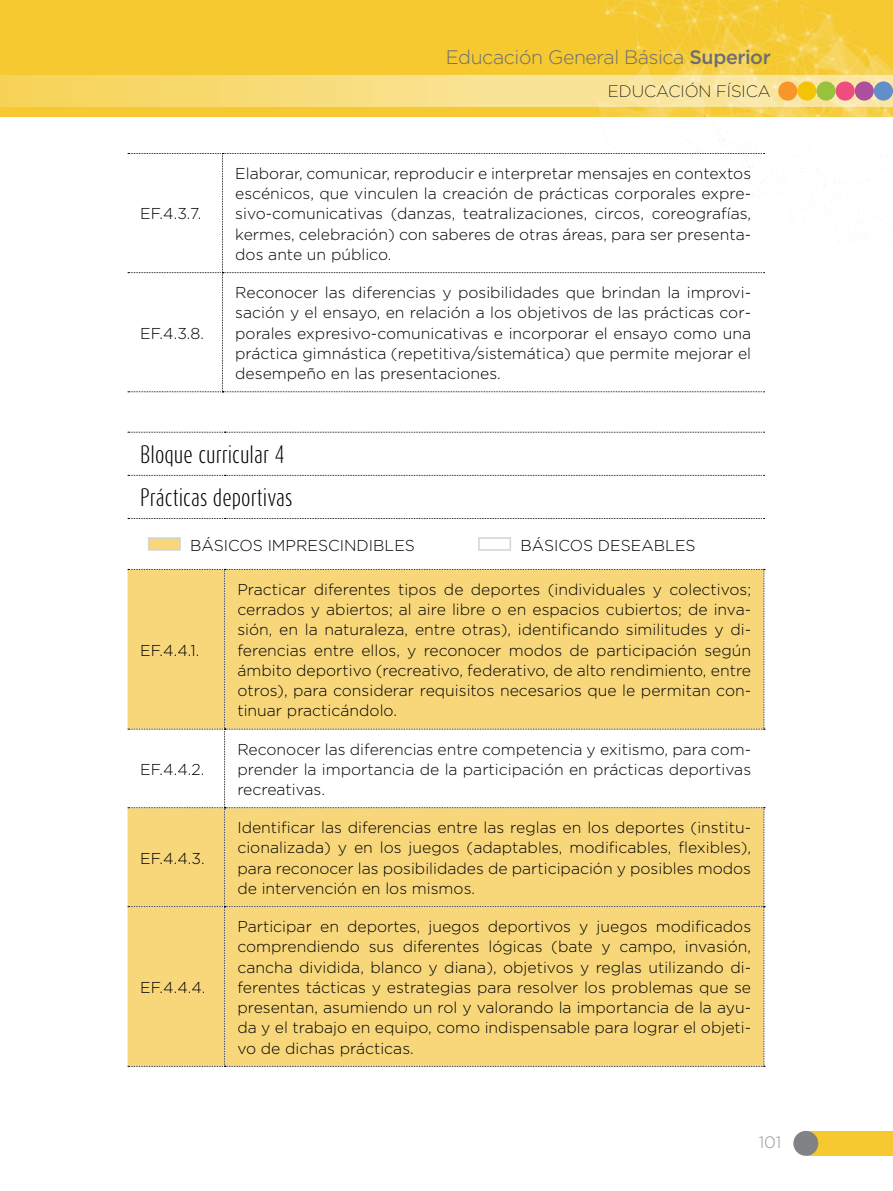
<style>
.page{position:relative;width:893px;height:1191px;background:#fff}
.page>*{position:absolute;margin:0;border:0;box-sizing:border-box;transform-origin:0 0}
.t1{font:300 21px/43.2px "Dax Compact";color:#000}
.t2{font:300 19.5px "Gotham";letter-spacing:-.02em;color:#6d6e71}
.t3{font:200 16.5px "Gotham";color:#000}
.t4{font:300 16.5px "Gotham";color:#939598}
.t5{font:300 15.75px/20.2px "Gotham";color:#000;text-align:justify}
.s1{font-weight:500}
</style>
<div class="page">
<div style="left:0;top:0;width:893px;height:117px;background:#f5c92f"></div>
<img style="left:598px;top:0;width:295px;height:220px">
<svg style="left:0;top:75px;width:893px;height:32px"></svg>
<div style="left:874px;top:81px;width:19px;height:20px;background:#628fca;border-radius:50%"></div>
<div style="left:797px;top:81px;width:19px;height:20px;background:#f3c405;border-radius:50%"></div>
<div style="left:836px;top:81px;width:19px;height:20px;background:#ef4d80;border-radius:50%"></div>
<div style="left:855px;top:81px;width:19px;height:20px;background:#ae4f9e;border-radius:50%"></div>
<div style="left:778px;top:81px;width:19px;height:20px;background:#f8962a;border-radius:50%"></div>
<div style="left:816px;top:81px;width:20px;height:20px;background:#98c13c;border-radius:50%"></div>
<div style="left:806px;top:1130px;width:87px;height:25px;background:#f5c92f"></div>
<div style="left:793px;top:1130px;width:25px;height:25px;background:#808285;border-radius:50%"></div>
<svg style="left:128px;top:153px;width:636px;height:239px"></svg>
<svg style="left:128px;top:432px;width:636px;height:1px"></svg>
<svg style="left:128px;top:475px;width:636px;height:1px"></svg>
<svg style="left:128px;top:518px;width:636px;height:1px"></svg>
<svg style="left:128px;top:569px;width:637px;height:498px"></svg>
<div style="left:148px;top:537px;width:33px;height:13px;background:#f8d77b;border:2px solid #d1d3d4"></div>
<div style="left:478px;top:537px;width:33px;height:13px;background:#fff;border:2px solid #d1d3d4"></div>
<p class="t2" style="left:446px;top:45px;width:326px">Educación General Básica <span class="s1">Superior</span></p>
<p class="t5" style="left:140px;top:203px;width:63px">EF.4.3.7.</p>
<p class="t5" style="left:140px;top:322px;width:65px">EF.4.3.8.</p>
<p class="t3" style="left:608px;top:81px;width:164px">EDUCACIÓN FÍSICA</p>
<p class="t5" style="left:235px;top:163px;width:517px">Elaborar, comunicar, reproducir e interpretar mensajes en contextos escénicos, que vinculen la creación de prácticas corporales expre&shy;sivo-comunicativas (danzas, teatralizaciones, circos, coreografías, kermes, celebración) con saberes de otras áreas, para ser presenta&shy;dos ante un público.</p>
<p class="t5" style="left:235px;top:282px;width:517px">Reconocer las diferencias y posibilidades que brindan la improvi&shy;sación y el ensayo, en relación a los objetivos de las prácticas cor&shy;porales expresivo-comunicativas e incorporar el ensayo como una práctica gimnástica (repetitiva/sistemática) que permite mejorar el desempeño en las presentaciones.</p>
<h1 class="t1" style="left:140px;top:432px;width:154px">Bloque curricular 4<br>Prácticas deportivas</h1>
<p class="t5" style="left:190px;top:534px;width:226px">BÁSICOS IMPRESCINDIBLES</p>
<p class="t5" style="left:520px;top:534px;width:177px">BÁSICOS DESEABLES</p>
<p class="t5" style="left:140px;top:639px;width:61px">EF.4.4.1.</p>
<p class="t5" style="left:140px;top:758px;width:66px">EF.4.4.2.</p>
<p class="t5" style="left:140px;top:847px;width:66px">EF.4.4.3.</p>
<p class="t5" style="left:140px;top:976px;width:67px">EF.4.4.4.</p>
<p class="t5" style="left:237px;top:578px;width:515px">Practicar diferentes tipos de deportes (individuales y colectivos; cerrados y abiertos; al aire libre o en espacios cubiertos; de inva&shy;sión, en la naturaleza, entre otras), identificando similitudes y di&shy;ferencias entre ellos, y reconocer modos de participación según ámbito deportivo (recreativo, federativo, de alto rendimiento, entre otros), para considerar requisitos necesarios que le permitan con&shy;tinuar practicándolo.</p>
<p class="t5" style="left:237px;top:738px;width:515px">Reconocer las diferencias entre competencia y exitismo, para com&shy;prender la importancia de la participación en prácticas deportivas recreativas.</p>
<p class="t5" style="left:237px;top:817px;width:515px">Identificar las diferencias entre las reglas en los deportes (institu&shy;cionalizada) y en los juegos (adaptables, modificables, flexibles), para reconocer las posibilidades de participación y posibles modos de intervención en los mismos.</p>
<p class="t5" style="left:237px;top:916px;width:515px">Participar en deportes, juegos deportivos y juegos modificados comprendiendo sus diferentes lógicas (bate y campo, invasión, cancha dividida, blanco y diana), objetivos y reglas utilizando di&shy;ferentes tácticas y estrategias para resolver los problemas que se presentan, asumiendo un rol y valorando la importancia de la ayu&shy;da y el trabajo en equipo, como indispensable para lograr el objeti&shy;vo de dichas prácticas.</p>
<p class="t4" style="left:759px;top:1132px;width:24px">101</p>
</div>
